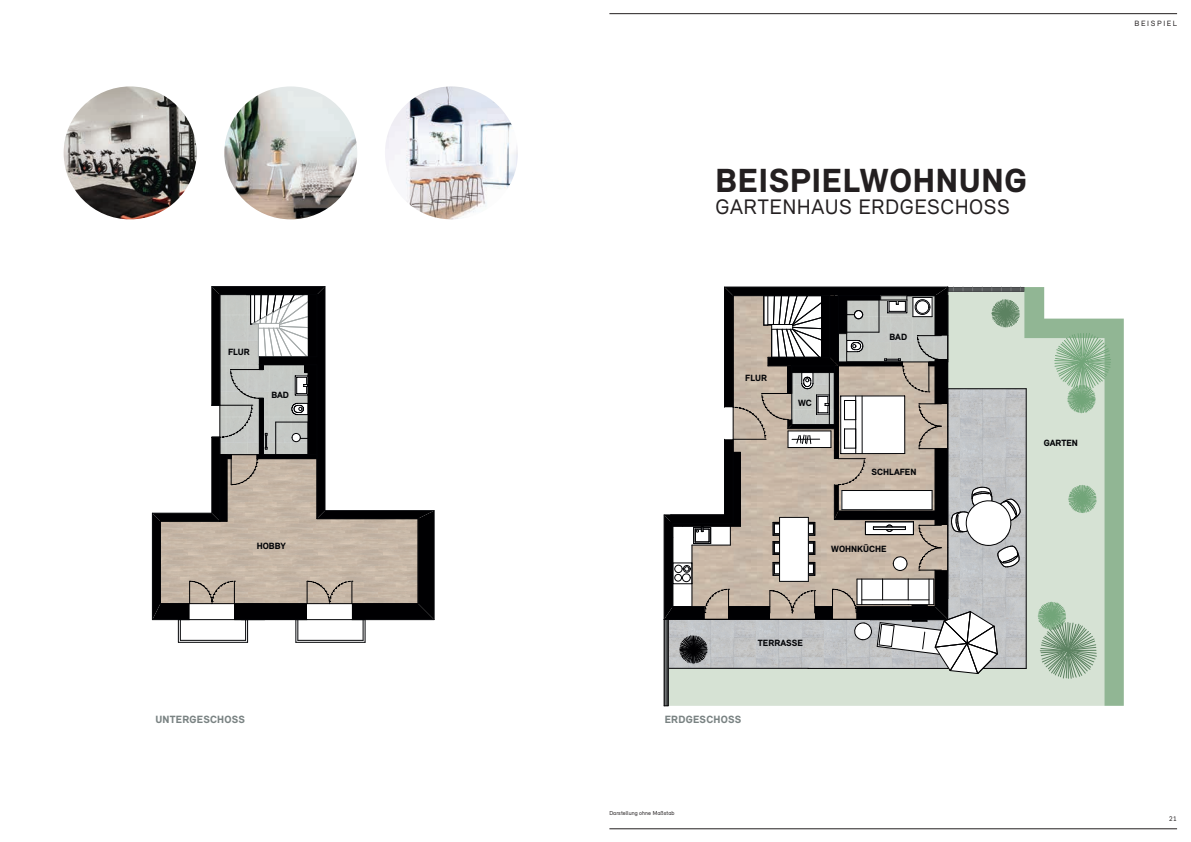
<style>
.page{position:relative;width:1191px;height:842px;background:#fff}
.page>*{position:absolute;margin:0;border:0;box-sizing:border-box;transform-origin:0 0}
.t1{font:900 34.3px "Relevant";letter-spacing:.02em;color:#231f20}
.t2{font:21.6px "Relevant";letter-spacing:.02em;color:#231f20}
.t3{font:900 10.8px "Relevant";letter-spacing:.02em;color:#7a8383}
.t4{font:900 9.3px "Relevant";color:#030407}
.t5{font:7.9px "Relevant";letter-spacing:.2em;color:#231f20}
.t6{font:6.9px "Relevant";color:#231f20}
.t7{font:5.9px "Relevant";letter-spacing:.005em;color:#231f20}
</style>
<div class="page">
<hr style="left:434px;top:511px;width:1px;height:109px;background:#030407">
<hr style="left:212px;top:286px;width:113px;height:1px;background:#030407">
<hr style="left:178px;top:642px;width:69px;height:1px;background:#030407">
<hr style="left:296px;top:642px;width:69px;height:1px;background:#030407">
<svg style="left:152px;top:287px;width:282px;height:355px"></svg>
<img style="left:64px;top:86px;width:133px;height:133px;border-radius:66px">
<img style="left:224px;top:86px;width:133px;height:133px;border-radius:66px">
<img style="left:385px;top:86px;width:133px;height:133px;border-radius:66px">
<hr style="left:609px;top:13px;width:568px;height:1px;background:#231f20">
<hr style="left:609px;top:828px;width:568px;height:1px;background:#231f20">
<div style="left:669px;top:674px;width:355px;height:32px;background:#d6e2d4"></div>
<svg style="left:666px;top:674px;width:2px;height:32px"></svg>
<hr style="left:665px;top:619px;width:1px;height:87px;background:#767879">
<hr style="left:668px;top:619px;width:1px;height:87px;background:#000002">
<hr style="left:664px;top:619px;width:1px;height:87px;background:#000002">
<svg style="left:1024px;top:287px;width:99px;height:419px;background:#c4d5c4"></svg>
<svg style="left:1068px;top:485px;width:28px;height:28px"></svg>
<svg style="left:1054px;top:333px;width:56px;height:80px;background:#a2c2a5"></svg>
<svg style="left:1038px;top:602px;width:58px;height:76px;background:#a4bda5"></svg>
<svg style="left:664px;top:287px;width:361px;height:387px"></svg>
<p class="t4" style="left:228px;top:347px;width:23px">FLUR</p>
<p class="t4" style="left:271px;top:390px;width:19px">BAD</p>
<p class="t4" style="left:257px;top:540px;width:31px">HOBBY</p>
<p class="t3" style="left:155px;top:713px;width:91px">UNTERGESCHOSS</p>
<h1 class="t1" style="left:715px;top:160px;width:313px">BEISPIELWOHNUNG</h1>
<h2 class="t2" style="left:715px;top:194px;width:296px">GARTENHAUS ERDGESCHOSS</h2>
<p class="t4" style="left:745px;top:372px;width:23px">FLUR</p>
<p class="t4" style="left:798px;top:397px;width:15px">WC</p>
<p class="t4" style="left:889px;top:331px;width:19px">BAD</p>
<p class="t4" style="left:871px;top:466px;width:46px">SCHLAFEN</p>
<p class="t4" style="left:831px;top:544px;width:57px">WOHNKÜCHE</p>
<p class="t4" style="left:758px;top:637px;width:47px">TERRASSE</p>
<p class="t3" style="left:664px;top:713px;width:78px">ERDGESCHOSS</p>
<p class="t7" style="left:609px;top:809px;width:67px">Darstellung ohne Maßstab</p>
<p class="t4" style="left:1043px;top:437px;width:36px">GARTEN</p>
<p class="t5" style="left:1134px;top:19px;width:44px">BEISPIEL</p>
<p class="t6" style="left:1169px;top:814px;width:9px">21</p>
</div>
